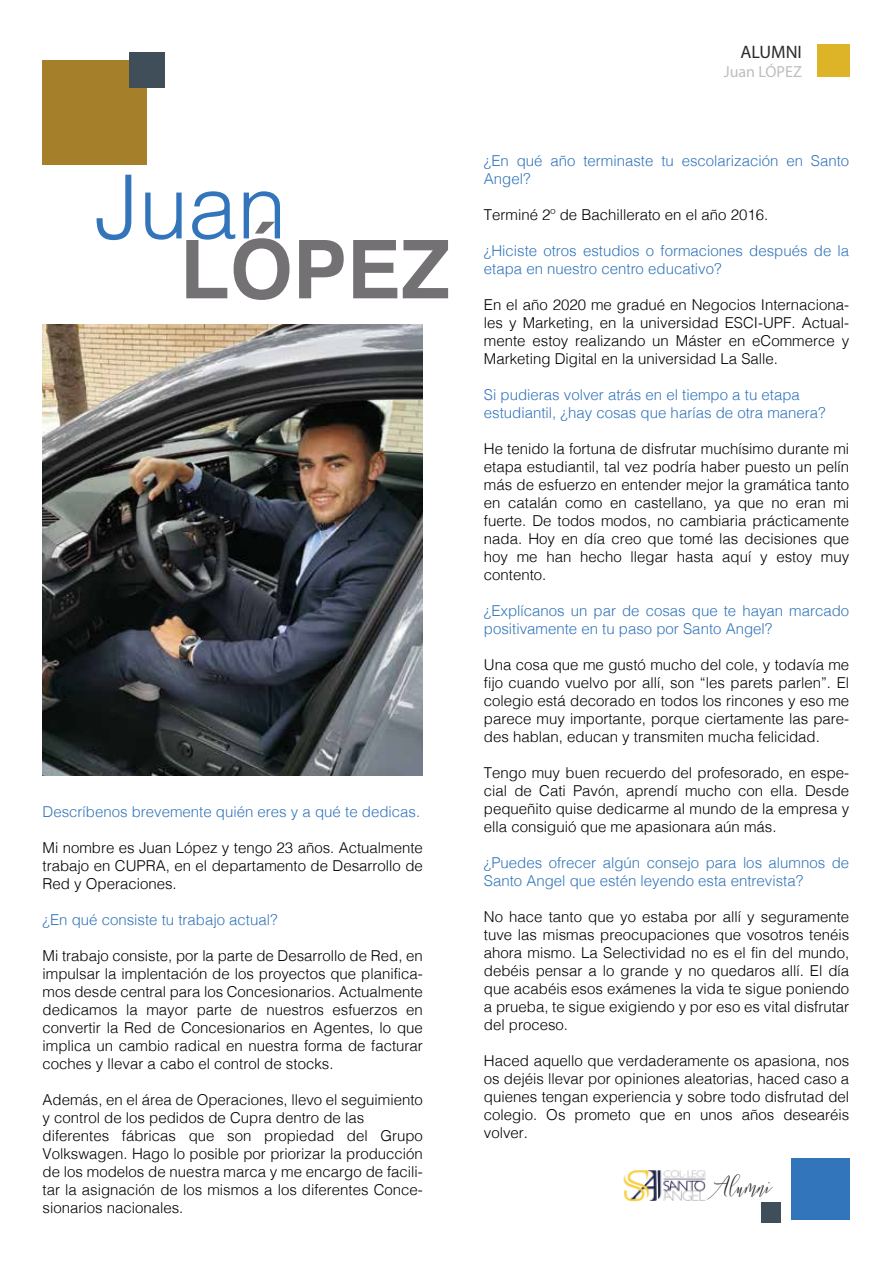
<style>
.page{position:relative;width:893px;height:1263px;background:#fff}
.page>*{position:absolute;margin:0;border:0;box-sizing:border-box;transform-origin:0 0}
.t1{font:300 88.5px "Helvetica";color:#3375ba}
.t2{font:700 81px "Helvetica";color:#747174}
.t3{font:33.45px "Frutilla Script";color:#1d1d1b}
.t4{font:18px "Myriad Pro";color:#292b2d}
.t5{font:16.05px "Myriad Pro";color:#bfbebe}
.t6{font:300 15px/18px "Helvetica";color:#000;text-align:justify}
.t7{font:300 15px/18px "Helvetica";color:#3375ba}
</style>
<div class="page">
<img style="left:623px;top:1170px;width:83px;height:32px">
<div style="left:791px;top:1158px;width:59px;height:61px;background:#3375ba"></div>
<div style="left:761px;top:1202px;width:20px;height:21px;background:#3f4e58"></div>
<img style="left:43px;top:325px;width:380px;height:451px">
<div style="left:43px;top:60px;width:104px;height:104px;background:#a57f29"></div>
<div style="left:129px;top:52px;width:35px;height:35px;background:#3f4e58"></div>
<div style="left:817px;top:44px;width:32px;height:32px;background:#ddb328"></div>
<h1 class="t1" style="left:95px;top:132px;width:193px">Juan</h1>
<h2 class="t2" style="left:180px;top:204px;width:272px">LÓPEZ</h2>
<p class="t7" style="left:43px;top:802px;width:379px">Descríbenos brevemente quién eres y a qué te dedicas.</p>
<p class="t6" style="left:43px;top:838px;width:382px">Mi nombre es Juan López y tengo 23 años. Actualmente trabajo en CUPRA, en el departamento de Desarrollo de Red y Operaciones.</p>
<p class="t7" style="left:43px;top:910px;width:237px">¿En qué consiste tu trabajo actual?</p>
<p class="t6" style="left:43px;top:946px;width:382px">Mi trabajo consiste, por la parte de Desarrollo de Red, en impulsar la implentación de los proyectos que planifica&shy;mos desde central para los Concesionarios. Actualmente dedicamos la mayor parte de nuestros esfuerzos en convertir la Red de Concesionarios en Agentes, lo que implica un cambio radical en nuestra forma de facturar coches y llevar a cabo el control de stocks.</p>
<p class="t6" style="left:43px;top:1090px;width:382px;text-align:left">Además, en el área de Operaciones, llevo el seguimiento y control de los pedidos de Cupra dentro de las diferentes fábricas que son propiedad del Grupo Volkswagen. Hago lo posible por priorizar la producción de los modelos de nuestra marca y me encargo de facili&shy;tar la asignación de los mismos a los diferentes Conce&shy;sionarios nacionales.</p>
<p class="t4" style="left:741px;top:40px;width:63px">ALUMNI</p>
<p class="t5" style="left:724px;top:61px;width:80px">Juan LÓPEZ</p>
<p class="t7" style="left:484px;top:151px;width:367px">¿En qué año terminaste tu escolarización en Santo<br>Angel?</p>
<p class="t6" style="left:484px;top:205px;width:286px">Terminé 2º de Bachillerato en el año 2016.</p>
<p class="t7" style="left:484px;top:241px;width:367px">¿Hiciste otros estudios o formaciones después de la etapa en nuestro centro educativo?</p>
<p class="t6" style="left:484px;top:295px;width:367px">En el año 2020 me gradué en Negocios Internaciona&shy;les y Marketing, en la universidad ESCI-UPF. Actual&shy;mente estoy realizando un Máster en eCommerce y Marketing Digital en la universidad La Salle.</p>
<p class="t7" style="left:484px;top:385px;width:343px">Si pudieras volver atrás en el tiempo a tu etapa estudiantil, ¿hay cosas que harías de otra manera?</p>
<p class="t6" style="left:484px;top:439px;width:367px">He tenido la fortuna de disfrutar muchísimo durante mi etapa estudiantil, tal vez podría haber puesto un pelín más de esfuerzo en entender mejor la gramática tanto en catalán como en castellano, ya que no eran mi fuerte. De todos modos, no cambiaria prácticamente nada. Hoy en día creo que tomé las decisiones que hoy me han hecho llegar hasta aquí y estoy muy contento.</p>
<p class="t7" style="left:484px;top:601px;width:367px">¿Explícanos un par de cosas que te hayan marcado positivamente en tu paso por Santo Angel?</p>
<p class="t6" style="left:484px;top:655px;width:367px">Una cosa que me gustó mucho del cole, y todavía me fijo cuando vuelvo por allí, son “les parets parlen”. El colegio está decorado en todos los rincones y eso me parece muy importante, porque ciertamente las pare&shy;des hablan, educan y transmiten mucha felicidad.</p>
<p class="t6" style="left:484px;top:763px;width:367px">Tengo muy buen recuerdo del profesorado, en espe&shy;cial de Cati Pavón, aprendí mucho con ella. Desde pequeñito quise dedicarme al mundo de la empresa y ella consiguió que me apasionara aún más.</p>
<p class="t7" style="left:484px;top:853px;width:367px">¿Puedes ofrecer algún consejo para los alumnos de<br>Santo Angel que estén leyendo esta entrevista?</p>
<p class="t6" style="left:484px;top:907px;width:367px">No hace tanto que yo estaba por allí y seguramente tuve las mismas preocupaciones que vosotros tenéis ahora mismo. La Selectividad no es el fin del mundo, debéis pensar a lo grande y no quedaros allí. El día que acabéis esos exámenes la vida te sigue poniendo a prueba, te sigue exigiendo y por eso es vital disfrutar del proceso.</p>
<p class="t6" style="left:484px;top:1051px;width:367px">Haced aquello que verdaderamente os apasiona, nos os dejéis llevar por opiniones aleatorias, haced caso a quienes tengan experiencia y sobre todo disfrutad del colegio. Os prometo que en unos años desearéis volver.</p>
<h3 class="t3" style="left:714px;top:1169px;width:59px">Alumni</h3>
</div>
